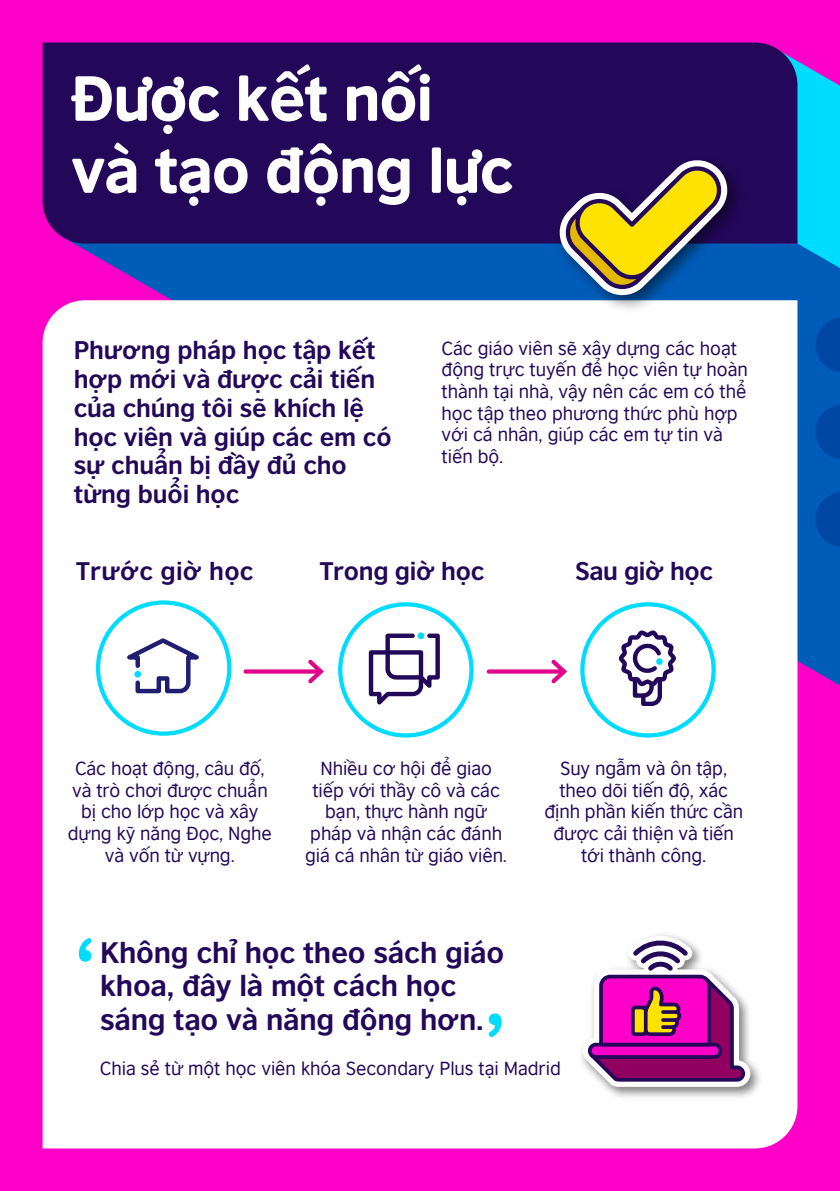
<style>
.page{position:relative;width:840px;height:1191px;background:#fff}
.page>*{position:absolute;margin:0;border:0;box-sizing:border-box;transform-origin:0 0}
.t1{font:74px "British Council Sans Headline";color:#00dcff}
.t2{font:60px/72px "British Council Sans Headline";letter-spacing:-.025em;color:#fff}
.t3{font:700 28px/33.6px "British Council Sans";letter-spacing:-.005em;color:#23085a}
.t4{font:700 24px/28.8px "British Council Sans";letter-spacing:-.005em;color:#23085a}
.t5{font:18px/21.6px "British Council Sans";letter-spacing:-.005em;color:#23085a;text-align:center}
</style>
<div class="page">
<div style="left:0;top:0;width:839px;height:1191px;background:#ff00c8"></div>
<svg style="left:73px;top:243px;width:766px;height:442px;fill:#005cb9"></svg>
<svg style="left:774px;top:61px;width:65px;height:207px"></svg>
<svg style="left:815px;top:317px;width:24px;height:55px"></svg>
<svg style="left:815px;top:404px;width:24px;height:55px"></svg>
<svg style="left:815px;top:492px;width:24px;height:55px"></svg>
<div style="left:43px;top:43px;width:754px;height:200px;background:#23085a"></div>
<div style="left:43px;top:300px;width:754px;height:848px;background:#fff"></div>
<img style="left:524px;top:109px;width:250px;height:249px">
<svg style="left:542px;top:143px;width:202px;height:165px"></svg>
<div style="left:565px;top:910px;width:210px;height:209px;background:#fff"></div>
<svg style="left:575px;top:939px;width:182px;height:164px"></svg>
<svg style="left:408px;top:64px;width:13px;height:11px"></svg>
<svg style="left:297px;top:64px;width:13px;height:11px"></svg>
<div style="left:163px;top:125px;width:9px;height:9px;background:#fff;border-radius:50%"></div>
<div style="left:316px;top:197px;width:9px;height:9px;background:#fff;border-radius:50%"></div>
<div style="left:189px;top:197px;width:9px;height:9px;background:#fff;border-radius:50%"></div>
<div style="left:457px;top:196px;width:9px;height:9px;background:#fff;border-radius:50%"></div>
<svg style="left:142px;top:77px;width:10px;height:15px"></svg>
<svg style="left:173px;top:77px;width:11px;height:15px"></svg>
<svg style="left:471px;top:149px;width:11px;height:16px"></svg>
<div style="left:96px;top:600px;width:135px;height:135px;border:4px solid #00dcff;border-radius:50%"></div>
<div style="left:338px;top:602px;width:135px;height:135px;border:4px solid #00dcff;border-radius:50%"></div>
<div style="left:580px;top:602px;width:135px;height:135px;border:4px solid #00dcff;border-radius:50%"></div>
<svg style="left:245px;top:669px;width:59px;height:4px"></svg>
<svg style="left:304px;top:656px;width:23px;height:31px"></svg>
<svg style="left:488px;top:669px;width:59px;height:4px"></svg>
<svg style="left:547px;top:656px;width:23px;height:31px"></svg>
<svg style="left:616px;top:627px;width:61px;height:81px"></svg>
<svg style="left:655px;top:658px;width:7px;height:7px"></svg>
<svg style="left:366px;top:631px;width:76px;height:82px"></svg>
<div style="left:417px;top:632px;width:7px;height:7px;background:#00dcff;border-radius:50%"></div>
<svg style="left:110px;top:635px;width:105px;height:60px"></svg>
<div style="left:134px;top:671px;width:7px;height:6px;background:#00dcff;border-radius:50%"></div>
<h2 class="t2" style="left:71px;top:59px;width:444px">Đuoc kêt nôi và tao đông luc</h2>
<h3 class="t4" style="left:74px;top:333px;width:319px">Phương pháp học tập kết hợp mới và được cải tiến của chúng tôi sẽ khích lệ học viên và giúp các em có sự chuẩn bị đầy đủ cho từng buổi học</h3>
<p class="t5" style="left:441px;top:336px;width:307px;text-align:left">Các giáo viên sẽ xây dựng các hoạt động trực tuyến để học viên tự hoàn thành tại nhà, vậy nên các em có thể học tập theo phương thức phù hợp với cá nhân, giúp các em tự tin và tiến bộ.</p>
<h3 class="t4" style="left:76px;top:554px;width:179px">Trước giờ học</h3>
<h3 class="t4" style="left:320px;top:554px;width:166px">Trong giờ học</h3>
<h3 class="t4" style="left:575px;top:554px;width:139px">Sau giờ học</h3>
<p class="t5" style="left:68px;top:756px;width:205px">Các hoạt động, câu đố, và trò chơi được chuẩn bị cho lớp học và xây dựng kỹ năng Đọc, Nghe và vốn từ vựng.</p>
<p class="t5" style="left:305px;top:756px;width:203px">Nhiều cơ hội để giao tiếp với thầy cô và các bạn, thực hành ngữ pháp và nhận các đánh giá cá nhân từ giáo viên.</p>
<p class="t5" style="left:544px;top:756px;width:200px">Suy ngẫm và ôn tập, theo dõi tiến độ, xác định phần kiến thức cần được cải thiện và tiến tới thành công.</p>
<h1 class="t1" style="left:76px;top:908px;width:21px">‘</h1>
<h3 class="t3" style="left:100px;top:932px;width:405px">Không chỉ học theo sách giáo khoa, đây là một cách học sáng tạo và năng động hơn.</h3>
<h1 class="t1" style="left:485px;top:985px;width:21px">’</h1>
<p class="t5" style="left:100px;top:1056px;width:462px">Chia sẻ từ một học viên khóa Secondary Plus tại Madrid</p>
</div>
